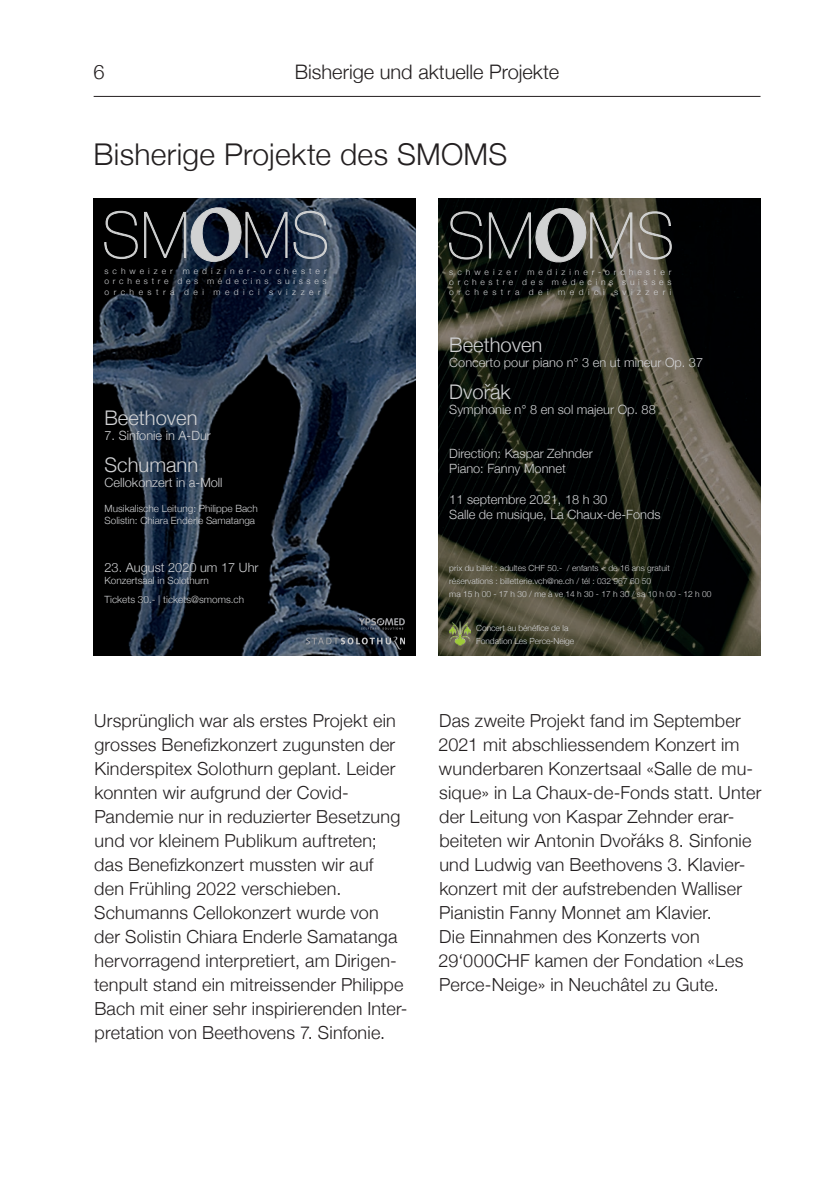
<style>
.page{position:relative;width:840px;height:1191px;background:#fff}
.page>*{position:absolute;margin:0;border:0;box-sizing:border-box;transform-origin:0 0}
.t1{font:300 30px "Helvetica Neue";letter-spacing:.01em;color:#231f20}
.t2{font:300 20.2px "Helvetica Neue";color:#d1d2d4}
.t3{font:300 20px "Helvetica Neue";color:#231f20}
.t4{font:300 18px/24px "Helvetica Neue";letter-spacing:.01em;color:#231f20}
.t5{font:300 12.8px/15.4px "Helvetica Neue";color:#d1d2d4}
.t6{font:300 10px/19.2px "Helvetica Neue";color:#d1d2d4}
.t7{font:300 8.4px/10.2px "Helvetica Neue";color:#d1d2d4}
</style>
<div class="page">
<hr style="left:94px;top:96px;width:666px;height:1px;background:#231f20">
<img style="left:438px;top:199px;width:322px;height:456px">
<svg style="left:449px;top:211px;width:33px;height:48px;background:#272929"></svg>
<svg style="left:638px;top:211px;width:33px;height:48px;background:#605d54"></svg>
<svg style="left:488px;top:208px;width:144px;height:57px;background:#4e4e4a"></svg>
<img style="left:449px;top:621px;width:21px;height:24px">
<img style="left:94px;top:198px;width:321px;height:457px">
<svg style="left:104px;top:211px;width:34px;height:48px;background:#262626"></svg>
<svg style="left:293px;top:211px;width:33px;height:48px;background:#515f71"></svg>
<svg style="left:144px;top:207px;width:143px;height:57px;background:#393e46"></svg>
<svg style="left:359px;top:618px;width:45px;height:11px"></svg>
<svg style="left:306px;top:636px;width:98px;height:13px"></svg>
<p class="t3" style="left:94px;top:56px;width:13px">6</p>
<p class="t3" style="left:295px;top:56px;width:266px">Bisherige und aktuelle Projekte</p>
<h1 class="t1" style="left:94px;top:130px;width:415px">Bisherige Projekte des SMOMS</h1>
<p class="t7" style="left:104px;top:265px;width:223px;text-align:justify">schweizer mediziner-orchester orchestre des médecins suisses orchestra dei medici svizzeri</p>
<p class="t2" style="left:104px;top:401px;width:94px">Beethoven</p>
<p class="t5" style="left:104px;top:427px;width:108px">7. Sinfonie in A-Dur</p>
<p class="t2" style="left:104px;top:448px;width:95px">Schumann</p>
<p class="t5" style="left:104px;top:474px;width:120px">Cellokonzert in a-Moll</p>
<p class="t6" style="left:104px;top:502px;width:155px;line-height:12px">Musikalische Leitung: Philippe Bach<br>Solistin: Chiara Enderle Samatanga</p>
<p class="t5" style="left:104px;top:558px;width:155px">23. August 2020 um 17 Uhr</p>
<p class="t6" style="left:104px;top:570px;width:141px">Konzertsaal in Solothurn<br>Tickets 30.- | tickets@smoms.ch</p>
<p class="t7" style="left:449px;top:266px;width:223px;text-align:justify">schweizer mediziner-orchester orchestre des médecins suisses orchestra dei medici svizzeri</p>
<p class="t2" style="left:449px;top:328px;width:94px">Beethoven</p>
<p class="t5" style="left:449px;top:354px;width:255px">Concerto pour piano n° 3 en ut mineur Op. 37</p>
<p class="t2" style="left:449px;top:375px;width:63px">Dvořák</p>
<p class="t5" style="left:449px;top:401px;width:208px">Symphonie n° 8 en sol majeur Op. 88</p>
<p class="t5" style="left:449px;top:445px;width:145px">Direction: Kaspar Zehnder<br>Piano: Fanny Monnet</p>
<p class="t5" style="left:449px;top:491px;width:213px">11 septembre 2021, 18 h 30<br>Salle de musique, La Chaux-de-Fonds</p>
<p class="t7" style="left:449px;top:560px;width:263px;line-height:13px">prix du billet : adultes CHF 50.- / enfants &lt; de 16 ans gratuit réservations : billetterie.vch@ne.ch / tél : 032 967 60 50<br>ma 15 h 00 - 17 h 30 / me à ve 14 h 30 - 17 h 30 / sa 10 h 00 - 12 h 00</p>
<p class="t7" style="left:476px;top:620px;width:99px;line-height:13px">Concert au bénéfice de la<br>Fondation Les Perce-Neige</p>
<p class="t4" style="left:94px;top:707px;width:314px">Ursprünglich war als erstes Projekt ein grosses Benefizkonzert zugunsten der Kinderspitex Solothurn geplant. Leider konnten wir aufgrund der Covid-Pandemie nur in reduzierter Besetzung und vor kleinem Publikum auftreten; das Benefizkonzert mussten wir auf den Frühling 2022 verschieben.<br>Schumanns Cellokonzert wurde von der Solistin Chiara Enderle Samatanga hervorragend interpretiert, am Dirigen&shy;tenpult stand ein mitreissender Philippe Bach mit einer sehr inspirierenden Inter&shy;pretation von Beethovens 7. Sinfonie.</p>
<p class="t4" style="left:438px;top:707px;width:324px">Das zweite Projekt fand im September 2021 mit abschliessendem Konzert im wunderbaren Konzertsaal «Salle de mu&shy;sique» in La Chaux-de-Fonds statt. Unter der Leitung von Kaspar Zehnder erar&shy;beiteten wir Antonin Dvořáks 8. Sinfonie und Ludwig van Beethovens 3. Klavier&shy;konzert mit der aufstrebenden Walliser Pianistin Fanny Monnet am Klavier.<br>Die Einnahmen des Konzerts von 29‘000CHF kamen der Fondation «Les Perce-Neige» in Neuchâtel zu Gute.</p>
</div>
